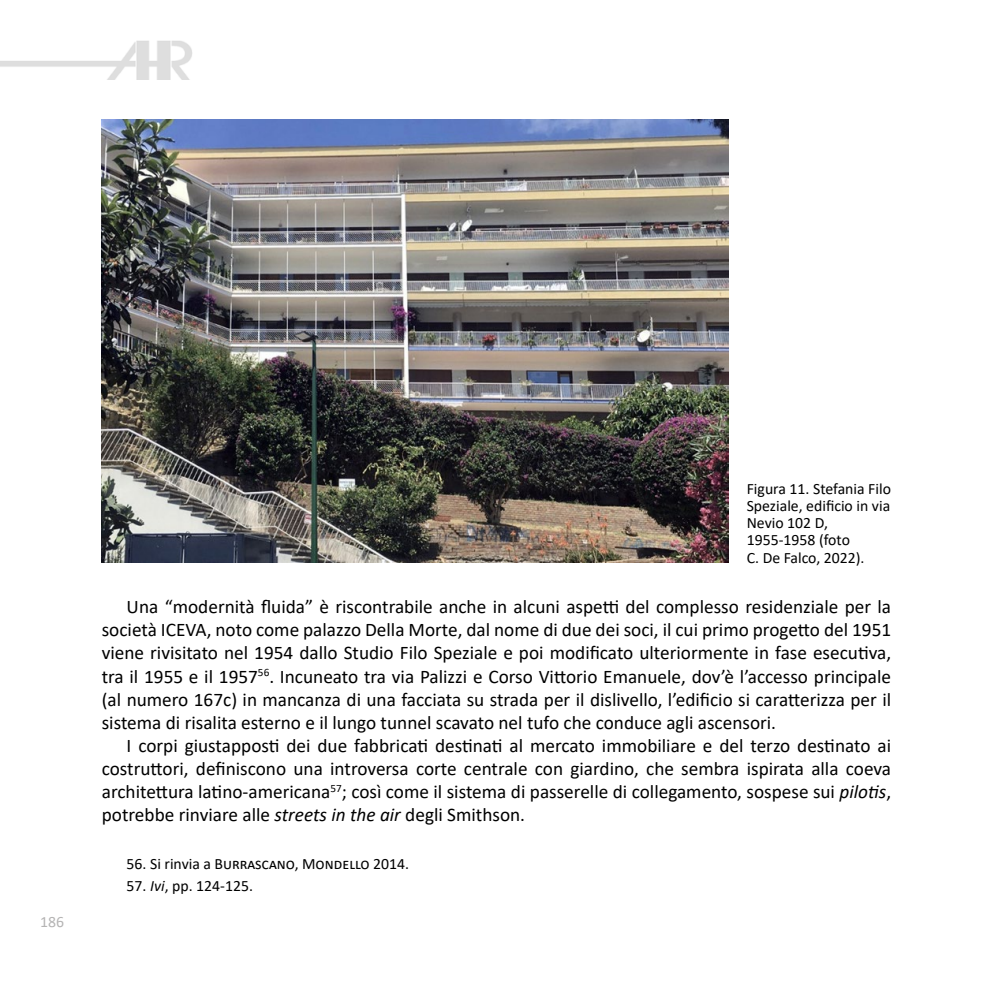
<style>
.page{position:relative;width:993px;height:993px;background:#fff}
.page>*{position:absolute;margin:0;border:0;box-sizing:border-box;transform-origin:0 0}
.t1{font:19.25px/23.1px "Calibri";color:#000;text-align:justify}
.t2{font:15.75px/17.2px "Calibri";color:#000}
.t3{font:15.75px "Calibri";color:#b5b4b4}
.s1{font-style:italic}
</style>
<div class="page">
<img style="left:0;top:40px;width:192px;height:39px">
<img style="left:102px;top:119px;width:626px;height:443px">
<p class="t3" style="left:40px;top:910px;width:25px">186</p>
<p class="t2" style="left:746px;top:479px;width:146px">Figura 11. Stefania Filo<br>Speziale, edificio in via<br>Nevio 102 D,<br>1955-1958 (foto<br>C. De Falco, 2022).</p>
<p class="t1" style="left:102px;top:594px;width:790px;text-indent:25px">Una “modernità fluida” è riscontrabile anche in alcuni aspetti del complesso residenziale per la società ICEVA, noto come palazzo Della Morte, dal nome di due dei soci, il cui primo progetto del 1951 viene rivisitato nel 1954 dallo Studio Filo Speziale e poi modificato ulteriormente in fase esecutiva, tra il 1955 e il 1957<sup>56</sup>. Incuneato tra via Palizzi e Corso Vittorio Emanuele, dov’è l’accesso principale (al numero 167c) in mancanza di una facciata su strada per il dislivello, l’edificio si caratterizza per il sistema di risalita esterno e il lungo tunnel scavato nel tufo che conduce agli ascensori.</p>
<p class="t1" style="left:102px;top:733px;width:790px;text-indent:25px">I corpi giustapposti dei due fabbricati destinati al mercato immobiliare e del terzo destinato ai costruttori, definiscono una introversa corte centrale con giardino, che sembra ispirata alla coeva architettura latino-americana<sup>57</sup>; così come il sistema di passerelle di collegamento, sospese sui <span class="s1">pilotis</span>, potrebbe rinviare alle <span class="s1">streets in the air</span> degli Smithson.</p>
<p class="t2" style="left:126px;top:854px;width:284px">56. Si rinvia a Burrascano, Mondello 2014.</p>
<p class="t2" style="left:126px;top:876px;width:128px">57. <span class="s1">Ivi</span>, pp. 124-125.</p>
</div>
